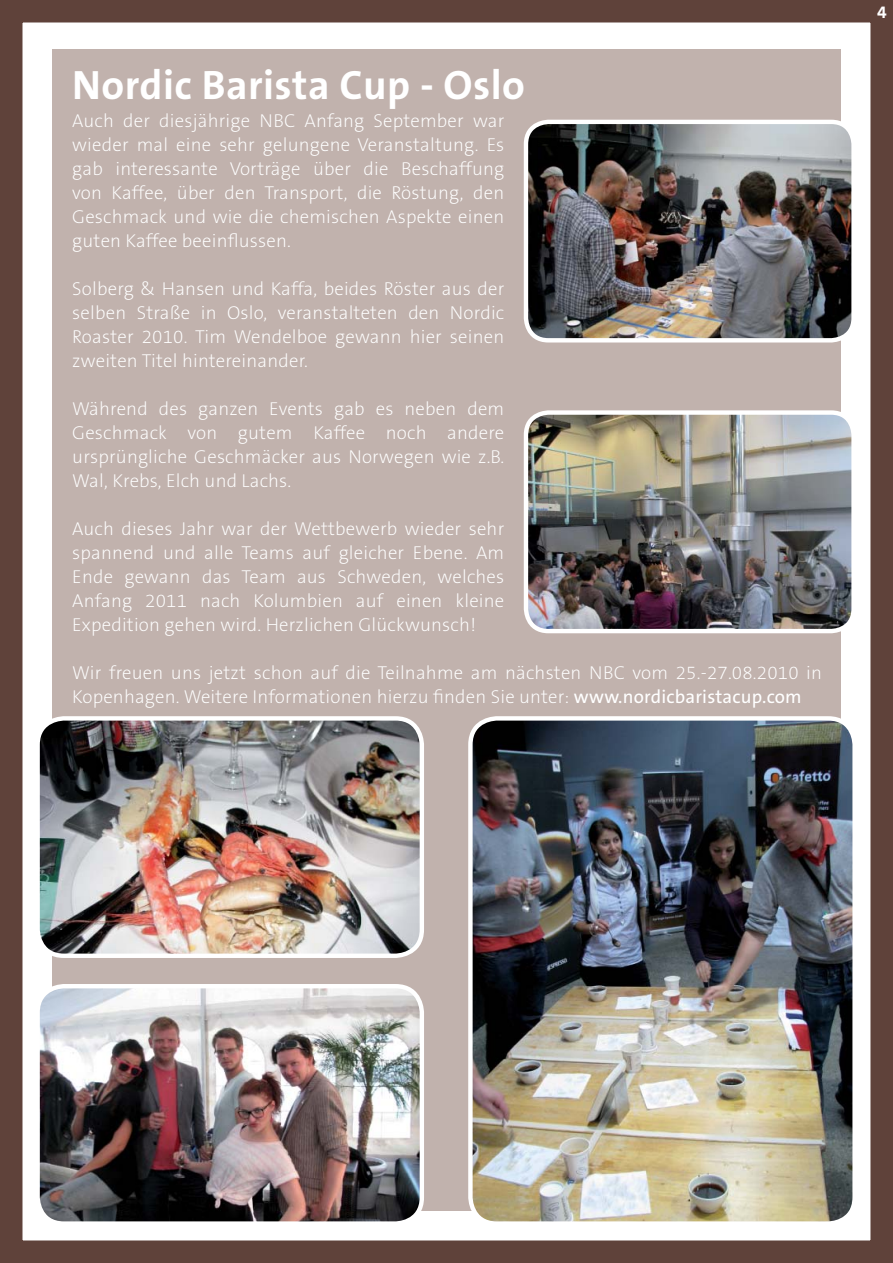
<style>
.page{position:relative;width:893px;height:1263px;background:#fff}
.page>*{position:absolute;margin:0;border:0;box-sizing:border-box;transform-origin:0 0}
.t1{font:700 41.25px "The Sans B7";letter-spacing:.01em;color:#fff}
.t2{font:200 18.75px/24px "The Sans B2";letter-spacing:.01em;color:#fff;text-align:justify}
.t3{font:700 17.55px "The Sans B7";color:#fff}
.s1{font-family:"The Sans B5 Plain";font-weight:400}
</style>
<div class="page">
<div style="left:0;top:0;width:893px;height:1263px;border:22px solid #5f423a"></div>
<div style="left:52px;top:50px;width:788px;height:1161px;background:#c1b2ad"></div>
<img style="left:526px;top:122px;width:328px;height:218px;border-radius:22px">
<div style="left:524px;top:120px;width:332px;height:222px;border:4px solid #fff;border-radius:22px"></div>
<img style="left:526px;top:413px;width:328px;height:218px;border-radius:22px">
<div style="left:524px;top:410px;width:332px;height:223px;border:4px solid #fff;border-radius:22px"></div>
<img style="left:38px;top:718px;width:384px;height:238px;border-radius:26px">
<div style="left:35px;top:716px;width:389px;height:242px;border:4px solid #fff;border-radius:26px"></div>
<img style="left:38px;top:986px;width:384px;height:237px;border-radius:26px">
<div style="left:35px;top:984px;width:389px;height:242px;border:4px solid #fff;border-radius:26px"></div>
<img style="left:470px;top:718px;width:385px;height:505px;border-radius:26px">
<div style="left:468px;top:716px;width:389px;height:510px;border:4px solid #fff;border-radius:26px"></div>
<h1 class="t1" style="left:72px;top:65px;width:454px">Nordic Barista Cup - Oslo</h1>
<p class="t2" style="left:72px;top:110px;width:434px">Auch der diesjährige NBC Anfang September war wieder mal eine sehr gelungene Veranstaltung. Es gab interessante Vorträge über die Beschaffung von Kaffee, über den Transport, die Röstung, den Geschmack und wie die chemischen Aspekte einen guten Kaffee beeinflussen.</p>
<p class="t2" style="left:72px;top:278px;width:434px">Solberg &amp; Hansen und Kaffa, beides Röster aus der selben Straße in Oslo, veranstalteten den Nordic Roaster 2010. Tim Wendelboe gewann hier seinen zweiten Titel hintereinander.</p>
<p class="t2" style="left:72px;top:398px;width:434px">Während des ganzen Events gab es neben dem Geschmack von gutem Kaffee noch andere ursprüngliche Geschmäcker aus Norwegen wie z.B.<br>Wal, Krebs, Elch und Lachs.</p>
<p class="t2" style="left:72px;top:518px;width:434px">Auch dieses Jahr war der Wettbewerb wieder sehr spannend und alle Teams auf gleicher Ebene. Am Ende gewann das Team aus Schweden, welches Anfang 2011 nach Kolumbien auf einen kleine Expedition gehen wird. Herzlichen Glückwunsch!</p>
<p class="t2" style="left:72px;top:662px;width:751px">Wir freuen uns jetzt schon auf die Teilnahme am nächsten NBC vom 25.-27.08.2010 in<br>Kopenhagen. Weitere Informationen hierzu finden Sie unter: <span class="s1">www.nordicbaristacup.com</span></p>
<p class="t3" style="left:877px;top:4px;width:11px">4</p>
</div>
